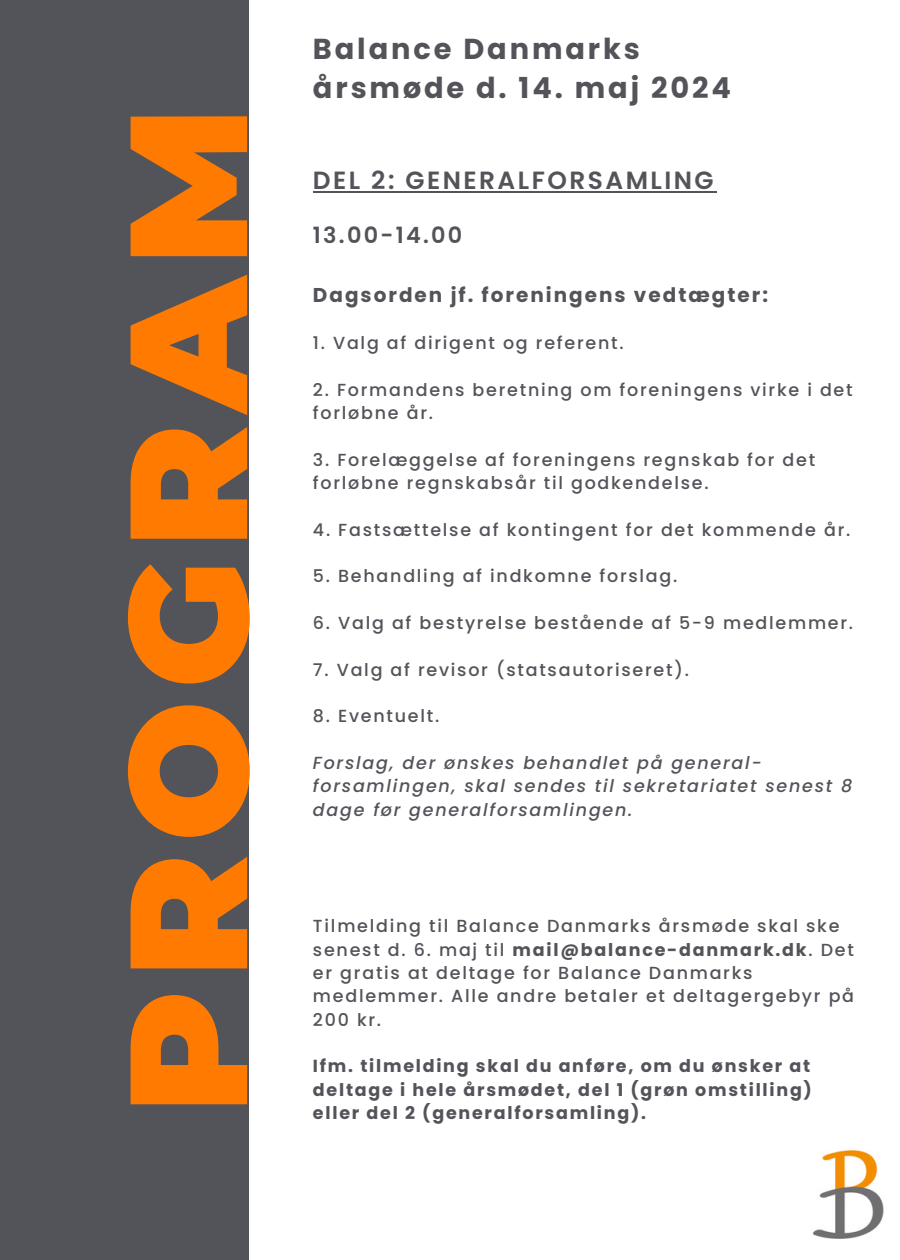
<style>
.page{position:relative;width:900px;height:1260px;background:#fff}
.page>*{position:absolute;margin:0;border:0;box-sizing:border-box;transform-origin:0 0}
.t1{font:900 166.5px "Montserrat";letter-spacing:.075em;color:#ff7a00}
.t2{font:700 28.75px/39.5px "Poppins";letter-spacing:.1em;color:#53535a}
.t3{font:600 24.75px "Poppins";letter-spacing:.1em;color:#53535a}
.t4{font:600 22.5px "Poppins";letter-spacing:.1em;color:#53535a}
.t5{font:700 20px "Poppins";letter-spacing:.1em;color:#53535a}
.t6{font:500 17.5px/23.2px "Poppins";letter-spacing:.1em;color:#53535a}
.t7{font:italic 500 17.5px/23.2px "Poppins";letter-spacing:.1em;color:#53535a}
.t8{font:700 17.5px/23.2px "Poppins";letter-spacing:.1em;color:#53535a;text-align:justify}
.s1{font-weight:700}
</style>
<div class="page">
<div style="left:0;top:0;width:249px;height:1260px;background:#53535a"></div>
<img style="left:813px;top:1150px;width:71px;height:89px">
<hr style="left:313px;top:191px;width:403px;height:2px;background:#53535a">
<p class="t1" style="left:86px;top:1114px;width:1008px;rotate:-90deg">PROGRAM</p>
<p class="t2" style="left:313px;top:29px;width:419px">Balance Danmarks årsmøde d. 14. maj 2024</p>
<p class="t3" style="left:313px;top:163px;width:402px">DEL 2: GENERALFORSAMLING</p>
<p class="t4" style="left:313px;top:219px;width:151px">13.00-14.00</p>
<p class="t5" style="left:313px;top:281px;width:457px">Dagsorden jf. foreningens vedtægter:</p>
<h1 class="t6" style="left:313px;top:331px;width:312px">1. Valg af dirigent og referent.</h1>
<h2 class="t6" style="left:313px;top:378px;width:541px">2. Formandens beretning om foreningens virke i det forløbne år.</h2>
<p class="t6" style="left:313px;top:448px;width:504px">3. Forelæggelse af foreningens regnskab for det forløbne regnskabsår til godkendelse.</p>
<p class="t6" style="left:313px;top:518px;width:539px">4. Fastsættelse af kontingent for det kommende år.</p>
<h5 class="t6" style="left:313px;top:565px;width:366px">5. Behandling af indkomne forslag.</h5>
<p class="t6" style="left:313px;top:611px;width:542px">6. Valg af bestyrelse bestående af 5-9 medlemmer.</p>
<p class="t6" style="left:313px;top:658px;width:378px">7. Valg af revisor (statsautoriseret).</p>
<p class="t6" style="left:313px;top:705px;width:128px">8. Eventuelt.</p>
<p class="t7" style="left:313px;top:751px;width:541px">Forslag, der ønskes behandlet på general&shy;forsamlingen, skal sendes til sekretariatet senest 8 dage før generalforsamlingen.</p>
<p class="t6" style="left:313px;top:915px;width:543px">Tilmelding til Balance Danmarks årsmøde skal ske senest d. 6. maj til <span class="s1">mail@balance-danmark.dk</span>. Det er gratis at deltage for Balance Danmarks medlemmer. Alle andre betaler et deltagergebyr på 200 kr.</p>
<p class="t8" style="left:313px;top:1055px;width:500px">Ifm. tilmelding skal du anføre, om du ønsker at deltage i hele årsmødet, del 1 (grøn omstilling) eller del 2 (generalforsamling).</p>
</div>
